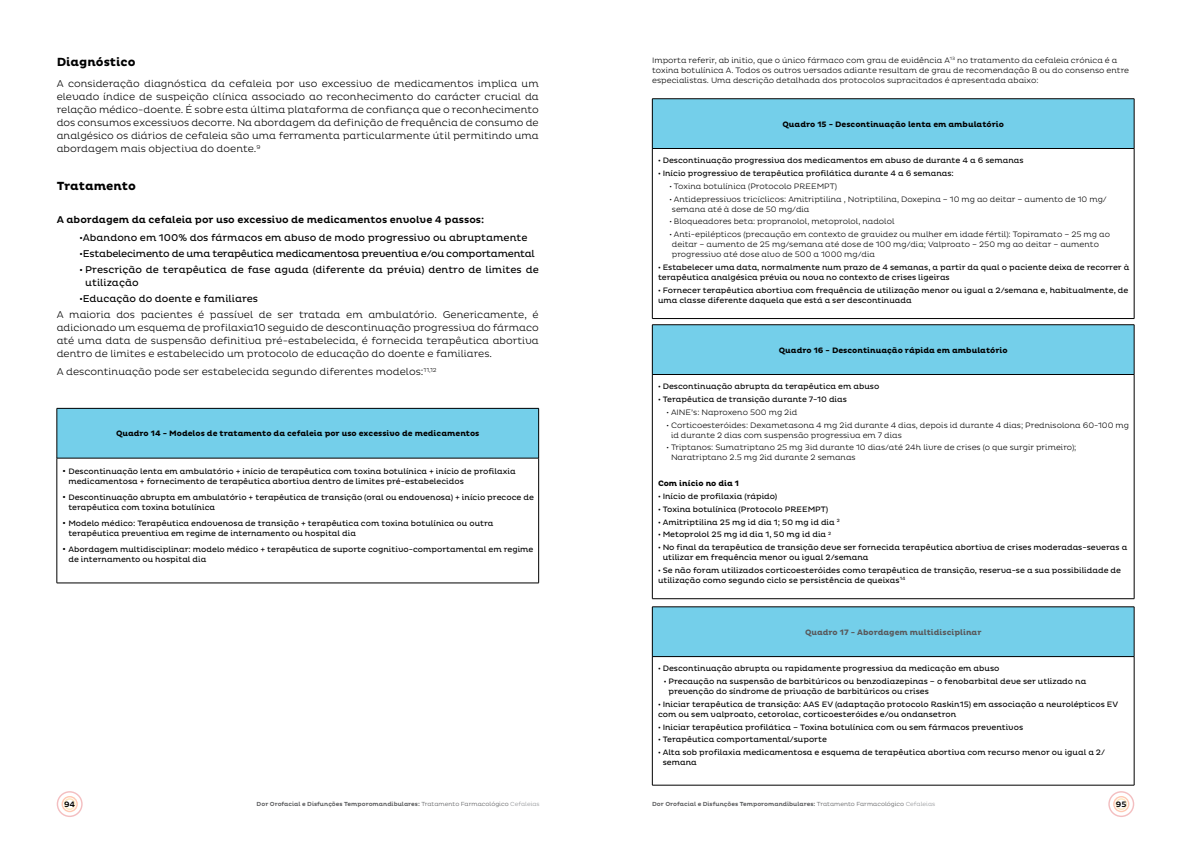
<style>
.page{position:relative;width:1191px;height:842px;background:#fff}
.page>*{position:absolute;margin:0;border:0;box-sizing:border-box;transform-origin:0 0}
.t1{font:700 12px "Pluto";color:#000}
.t2{font:300 10px/13px "Pluto";color:#000;text-align:justify}
.t3{font:10px/13px "Pluto";color:#000}
.t4{font:10px "Pluto";letter-spacing:-.025em;color:#000}
.t5{font:500 10px "Pluto";color:#000}
.t6{font:8px/10px "Pluto";color:#000}
.t7{font:300 8px/10px "Pluto";color:#000}
.t8{font:700 8px "Pluto";color:#000}
.t9{font:700 8px "Pluto";color:#58595b}
.t10{font:500 8px "Pluto";color:#000}
.t11{font:500 6px "Pluto";color:#58595b}
.s1{font-size:10px}
.s2{font-weight:300}
.s3{font-weight:300;color:#939598}
</style>
<div class="page">
<svg style="left:1108px;top:791px;width:26px;height:26px"></svg>
<svg style="left:57px;top:791px;width:26px;height:26px"></svg>
<div style="left:57px;top:408px;width:481px;height:50px;background:#74cfea"></div>
<hr style="left:57px;top:408px;width:482px;height:1px;background:#000">
<hr style="left:57px;top:408px;width:1px;height:50px;background:#000">
<hr style="left:538px;top:408px;width:1px;height:50px;background:#000">
<hr style="left:57px;top:458px;width:482px;height:1px;background:#000">
<hr style="left:57px;top:458px;width:1px;height:125px;background:#000">
<hr style="left:538px;top:458px;width:1px;height:125px;background:#000">
<hr style="left:57px;top:583px;width:482px;height:1px;background:#000">
<div style="left:652px;top:99px;width:482px;height:49px;background:#74cfea"></div>
<hr style="left:652px;top:99px;width:482px;height:1px;background:#000">
<hr style="left:652px;top:99px;width:1px;height:49px;background:#000">
<hr style="left:1134px;top:99px;width:1px;height:49px;background:#000">
<hr style="left:652px;top:148px;width:482px;height:1px;background:#000">
<hr style="left:652px;top:149px;width:1px;height:169px;background:#000">
<hr style="left:1134px;top:149px;width:1px;height:169px;background:#000">
<hr style="left:652px;top:318px;width:482px;height:1px;background:#000">
<div style="left:652px;top:607px;width:482px;height:50px;background:#74cfea"></div>
<hr style="left:652px;top:607px;width:482px;height:1px;background:#000">
<hr style="left:652px;top:607px;width:1px;height:49px;background:#000">
<hr style="left:1134px;top:607px;width:1px;height:49px;background:#000">
<hr style="left:652px;top:656px;width:482px;height:1px;background:#000">
<hr style="left:652px;top:657px;width:1px;height:128px;background:#000">
<hr style="left:1134px;top:657px;width:1px;height:128px;background:#000">
<hr style="left:652px;top:785px;width:482px;height:1px;background:#000">
<div style="left:652px;top:325px;width:482px;height:49px;background:#74cfea"></div>
<hr style="left:652px;top:325px;width:482px;height:1px;background:#000">
<hr style="left:652px;top:325px;width:1px;height:49px;background:#000">
<hr style="left:1134px;top:325px;width:1px;height:49px;background:#000">
<hr style="left:652px;top:374px;width:482px;height:1px;background:#000">
<hr style="left:652px;top:375px;width:1px;height:224px;background:#000">
<hr style="left:1134px;top:375px;width:1px;height:224px;background:#000">
<hr style="left:652px;top:598px;width:482px;height:1px;background:#000">
<h1 class="t1" style="left:57px;top:55px;width:80px">Diagnóstico</h1>
<p class="t2" style="left:57px;top:77px;width:483px">A consideração diagnóstica da cefaleia por uso excessivo de medicamentos implica um elevado índice de suspeição clínica associado ao reconhecimento do carácter crucial da relação médico-doente. É sobre esta última plataforma de confiança que o reconhecimento dos consumos excessivos decorre. Na abordagem da definição de frequência de consumo de analgésico os diários de cefaleia são uma ferramenta particularmente útil permitindo uma abordagem mais objectiva do doente. <sup>9</sup></p>
<h1 class="t1" style="left:57px;top:179px;width:81px">Tratamento</h1>
<p class="t5" style="left:57px;top:214px;width:429px">A abordagem da cefaleia por uso excessivo de medicamentos envolve 4 passos:</p>
<p class="t3" style="left:79px;top:232px;width:449px">•Abandono em 100% dos fármacos em abuso de modo progressivo ou abruptamente</p>
<p class="t4" style="left:79px;top:248px;width:457px">•Estabelecimento de uma terapêutica medicamentosa preventiva e/ou comportamental</p>
<p class="t3" style="left:85px;top:263px;width:455px;text-indent:-6px">• Prescrição de terapêutica de fase aguda (diferente da prévia) dentro de limites de utilização</p>
<p class="t3" style="left:79px;top:292px;width:180px">•Educação do doente e familiares</p>
<p class="t2" style="left:57px;top:308px;width:483px">A maioria dos pacientes é passível de ser tratada em ambulatório. Genericamente, é adicionado um esquema de profilaxia10 seguido de descontinuação progressiva do fármaco até uma data de suspensão definitiva pré-estabelecida, é fornecida terapêutica abortiva dentro de limites e estabelecido um protocolo de educação do doente e familiares.</p>
<p class="t2" style="left:57px;top:366px;width:381px">A descontinuação pode ser estabelecida segundo diferentes modelos:<sup>11,12</sup></p>
<p class="t8" style="left:116px;top:429px;width:365px">Quadro 14 - Modelos de tratamento da cefaleia por uso excessivo de medicamentos</p>
<p class="t6" style="left:68px;top:467px;width:449px;text-indent:-6px"><span class="s1">•</span> Descontinuação lenta em ambulatório + início de terapêutica com toxina botulínica + início de profilaxia medicamentosa + fornecimento de terapêutica abortiva dentro de limites pré-estabelecidos</p>
<p class="t6" style="left:68px;top:492px;width:467px;text-indent:-6px"><span class="s1">•</span> Descontinuação abrupta em ambulatório + terapêutica de transição (oral ou endovenosa) + início precoce de terapêutica com toxina botulínica</p>
<p class="t6" style="left:68px;top:518px;width:426px;text-indent:-6px"><span class="s1">•</span> Modelo médico: Terapêutica endovenosa de transição + terapêutica com toxina botulínica ou outra terapêutica preventiva em regime de internamento ou hospital dia</p>
<p class="t6" style="left:68px;top:544px;width:466px;text-indent:-6px"><span class="s1">•</span> Abordagem multidisciplinar: modelo médico + terapêutica de suporte cognitivo-comportamental em regime de internamento ou hospital dia</p>
<p class="t7" style="left:652px;top:55px;width:478px">Importa referir, ab initio, que o único fármaco com grau de evidência A<sup>13</sup> no tratamento da cefaleia crónica é a toxina botulínica A. Todos os outros versados adiante resultam de grau de recomendação B ou do consenso entre especialistas. Uma descrição detalhada dos protocolos supracitados é apresentada abaixo:</p>
<p class="t8" style="left:782px;top:119px;width:223px">Quadro 15 - Descontinuação lenta em ambulatório</p>
<p class="t6" style="left:658px;top:155px;width:367px">• Descontinuação progressiva dos medicamentos em abuso de durante 4 a 6 semanas</p>
<p class="t6" style="left:658px;top:168px;width:297px">• Início progressivo de terapêutica profilática durante 4 a 6 semanas:</p>
<p class="t7" style="left:669px;top:181px;width:169px">• Toxina botulínica (Protocolo PREEMPT)</p>
<p class="t7" style="left:672px;top:194px;width:436px;text-indent:-3px">• Antidepressivos tricíclicos: Amitriptilina , Notriptilina, Doxepina – 10 mg ao deitar – aumento de 10 mg/ semana até à dose de 50 mg/dia</p>
<p class="t7" style="left:669px;top:217px;width:227px">• Bloqueadores beta: propranolol, metoprolol, nadolol</p>
<p class="t7" style="left:672px;top:230px;width:439px;text-indent:-3px">• Anti-epilépticos (precaução em contexto de gravidez ou mulher em idade fértil): Topiramato – 25 mg ao deitar – aumento de 25 mg/semana até dose de 100 mg/dia; Valproato – 250 mg ao deitar – aumento progressivo até dose alvo de 500 a 1000 mg/dia</p>
<p class="t6" style="left:658px;top:262px;width:473px">• Estabelecer uma data, normalmente num prazo de 4 semanas, a partir da qual o paciente deixa de recorrer à terapêutica analgésica prévia ou nova no contexto de crises ligeiras</p>
<p class="t6" style="left:658px;top:285px;width:472px">• Fornecer terapêutica abortiva com frequência de utilização menor ou igual a 2/semana e, habitualmente, de uma classe diferente daquela que está a ser descontinuada</p>
<p class="t8" style="left:779px;top:345px;width:230px">Quadro 16 - Descontinuação rápida em ambulatório</p>
<p class="t6" style="left:658px;top:381px;width:223px">• Descontinuação abrupta da terapêutica em abuso</p>
<p class="t6" style="left:658px;top:394px;width:190px">• Terapêutica de transição durante 7-10 dias</p>
<p class="t7" style="left:666px;top:407px;width:132px">• AINE’s: Naproxeno 500 mg 2id</p>
<p class="t7" style="left:671px;top:420px;width:459px;text-indent:-5px">• Corticoesteróides: Dexametasona 4 mg 2id durante 4 dias, depois id durante 4 dias; Prednisolona 60-100 mg id durante 2 dias com suspensão progressiva em 7 dias</p>
<p class="t7" style="left:671px;top:443px;width:407px;text-indent:-5px">• Triptanos: Sumatriptano 25 mg 3id durante 10 dias/até 24h livre de crises (o que surgir primeiro);<br>Naratriptano 2.5 mg 2id durante 2 semanas</p>
<p class="t8" style="left:658px;top:479px;width:83px">Com início no dia 1</p>
<p class="t6" style="left:658px;top:491px;width:121px">• Início de profilaxia (rápido)</p>
<p class="t6" style="left:658px;top:504px;width:172px">• Toxina botulínica (Protocolo PREEMPT)</p>
<p class="t6" style="left:658px;top:517px;width:183px">• Amitriptilina 25 mg id dia 1; 50 mg id dia <sup>2</sup></p>
<p class="t6" style="left:658px;top:530px;width:175px">• Metoprolol 25 mg id dia 1, 50 mg id dia <sup>2</sup></p>
<p class="t6" style="left:662px;top:543px;width:466px;text-indent:-5px">• No final da terapêutica de transição deve ser fornecida terapêutica abortiva de crises moderadas-severas a utilizar em frequência menor ou igual 2/semana</p>
<p class="t6" style="left:658px;top:565px;width:464px">• Se não foram utilizados corticoesteróides como terapêutica de transição, reserva-se a sua possibilidade de utilização como segundo ciclo se persistência de queixas<sup>14</sup></p>
<p class="t9" style="left:805px;top:627px;width:178px">Quadro 17 - Abordagem multidisciplinar</p>
<p class="t6" style="left:658px;top:663px;width:343px">• Descontinuação abrupta ou rapidamente progressiva da medicação em abuso</p>
<p class="t6" style="left:668px;top:676px;width:419px;text-indent:-5px">• Precaução na suspensão de barbitúricos ou benzodiazepinas – o fenobarbital deve ser utlizado na prevenção do síndrome de privação de barbitúricos ou crises</p>
<p class="t6" style="left:658px;top:699px;width:462px">• Iniciar terapêutica de transição: AAS EV (adaptação protocolo Raskin15) em associação a neurolépticos EV com ou sem valproato, cetorolac, corticoesteróides e/ou ondansetron</p>
<p class="t6" style="left:658px;top:722px;width:367px">• Iniciar terapêutica profilática – Toxina botulínica com ou sem fármacos preventivos</p>
<p class="t6" style="left:658px;top:735px;width:170px">• Terapêutica comportamental/suporte</p>
<p class="t6" style="left:662px;top:748px;width:444px;text-indent:-5px">• Alta sob profilaxia medicamentosa e esquema de terapêutica abortiva com recurso menor ou igual a 2/ semana</p>
<p class="t10" style="left:64px;top:800px;width:13px">94</p>
<p class="t11" style="left:257px;top:801px;width:284px">Dor Orofacial e Disfunções Temporomandibulares: <span class="s2">Tratamento Farmacológico</span> <span class="s3">Cefaleias</span></p>
<p class="t11" style="left:652px;top:801px;width:284px">Dor Orofacial e Disfunções Temporomandibulares: <span class="s2">Tratamento Farmacológico</span> <span class="s3">Cefaleias</span></p>
<p class="t10" style="left:1116px;top:800px;width:12px">95</p>
</div>
